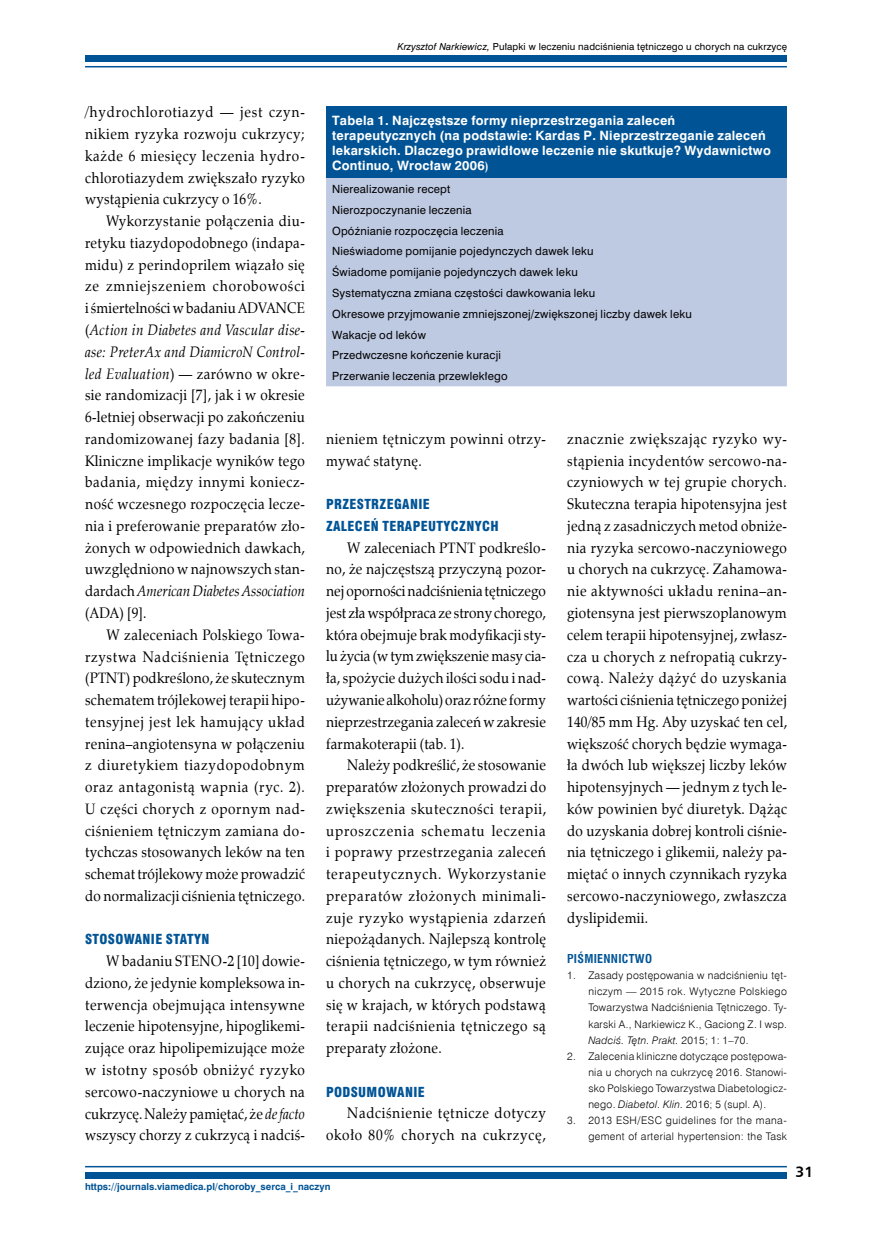
<style>
.page{position:relative;width:872px;height:1234px;background:#fff}
.page>*{position:absolute;margin:0;border:0;box-sizing:border-box;transform-origin:0 0}
.t1{font:15px/21.8px "Zapf Calligr EU";letter-spacing:.02em;color:#000;text-align:justify;scale:.9 1}
.t2{font:15px/21.8px "Zapf Calligr EU";letter-spacing:.05em;color:#000;text-align:right;scale:.9 1}
.t3{font:700 15px "Humnst 777 EU";color:#000}
.t4{font:13.5px/21.8px "Swis 721 Blk Cn EU";letter-spacing:.025em;color:#005496}
.t5{font:700 12px/15px "Swis 721 PL";letter-spacing:.02em;color:#fff}
.t6{font:700 12px "Swis 721 Cn EU";letter-spacing:.025em;color:#005496}
.t7{font:10.5px/16px "Swis 721 Lt EU";letter-spacing:.025em;color:#000;text-align:justify}
.t8{font:10.5px/20.9px "Swis 721 PL";letter-spacing:.02em;color:#000}
.t9{font:9px "Swis 721 PL";letter-spacing:.015em;color:#000}
.t10{font:700 9px "Swis 721 PL";color:#005496}
.s1{font-style:italic}
.s2{font-family:"Zapf Calligr EU"}
</style>
<div class="page">
<div style="left:85px;top:55px;width:702px;height:7px;background:#005496"></div>
<hr style="left:85px;top:66px;width:702px;height:1px;background:#005496">
<div style="left:85px;top:1171px;width:702px;height:7px;background:#005496"></div>
<hr style="left:85px;top:1165px;width:702px;height:2px;background:#005496">
<div style="left:326px;top:106px;width:461px;height:72px;background:#005496"></div>
<div style="left:326px;top:178px;width:461px;height:208px;background:#bec9e2"></div>
<p class="t9" style="left:397px;top:40px;width:391px"><span class="s1">Krzysztof Narkiewicz,</span> Pułapki w leczeniu nadciśnienia tętniczego u chorych na cukrzycę</p>
<p class="t1" style="left:85px;top:102px;width:246px">/hydrochlorotiazyd — jest czyn&shy;nikiem ryzyka rozwoju cukrzycy; każde 6 miesięcy leczenia hydro&shy;chlorotiazydem zwiększało ryzyko wystąpienia cukrzycy o 16%.</p>
<p class="t1" style="left:85px;top:210px;width:246px;text-indent:21px">Wykorzystanie połączenia diu&shy;retyku tiazydopodobnego (indapa&shy;midu) z perindoprilem wiązało się ze zmniejszeniem chorobowości i śmiertelności w badaniu ADVANCE (<span class="s1">Action in Diabetes and Vascular dise&shy;ase: PreterAx and DiamicroN Control&shy;led Evaluation</span>) — zarówno w okre&shy;sie randomizacji [7], jak i w okresie 6-letniej obserwacji po zakończeniu randomizowanej fazy badania [8].<br>Kliniczne implikacje wyników tego badania, między innymi koniecz&shy;ność wczesnego rozpoczęcia lecze&shy;nia i preferowanie preparatów zło&shy;żonych w odpowiednich dawkach, uwzględniono w najnowszych stan&shy;dardach <span class="s1">American Diabetes Association </span>(ADA) [9].</p>
<p class="t1" style="left:85px;top:624px;width:246px;text-indent:21px">W zaleceniach Polskiego Towa&shy;rzystwa Nadciśnienia Tętniczego (PTNT) podkreślono, że skutecznym schematem trójlekowej terapii hipo&shy;tensyjnej jest lek hamujący układ renina–angiotensyna w połączeniu z diuretykiem tiazydopodobnym oraz antagonistą wapnia (ryc. 2).<br>U części chorych z opornym nad&shy;ciśnieniem tętniczym zamiana do&shy;tychczas stosowanych leków na ten schemat trójlekowy może prowadzić do normalizacji ciśnienia tętniczego.</p>
<p class="t4" style="left:85px;top:929px;width:126px">STOSOWANIE STATYN</p>
<p class="t1" style="left:85px;top:950px;width:246px;text-indent:21px">W badaniu STENO-2 [10] dowie&shy;dziono, że jedynie kompleksowa in&shy;terwencja obejmująca intensywne leczenie hipotensyjne, hipoglikemi&shy;zujące oraz hipolipemizujące może w istotny sposób obniżyć ryzyko sercowo-naczyniowe u chorych na cukrzycę. Należy pamiętać, że <span class="s1">de facto </span>wszyscy chorzy z cukrzycą i nadciś-</p>
<p class="t5" style="left:332px;top:112px;width:440px">Tabela 1. Najczęstsze formy nieprzestrzegania zaleceń terapeutycznych (na podstawie: Kardas P. Nieprzestrzeganie zaleceń lekarskich. Dlaczego prawidłowe leczenie nie skutkuje? Wydawnictwo Continuo, Wrocław 2006<span class="s2">)</span></p>
<p class="t8" style="left:332px;top:178px;width:361px">Nierealizowanie recept<br>Nierozpoczynanie leczenia<br>Opóźnianie rozpoczęcia leczenia<br>Nieświadome pomijanie pojedynczych dawek leku<br>Świadome pomijanie pojedynczych dawek leku<br>Systematyczna zmiana częstości dawkowania leku<br>Okresowe przyjmowanie zmniejszonej/zwiększonej liczby dawek leku Wakacje od leków<br>Przedwczesne kończenie kuracji<br>Przerwanie leczenia przewlekłego</p>
<p class="t1" style="left:326px;top:428px;width:246px">nieniem tętniczym powinni otrzy&shy;mywać statynę.</p>
<p class="t4" style="left:326px;top:494px;width:174px">PRZESTRZEGANIE<br>ZALECEŃ TERAPEUTYCZNYCH</p>
<p class="t1" style="left:326px;top:537px;width:246px;text-indent:21px">W zaleceniach PTNT podkreślo&shy;no, że najczęstszą przyczyną pozor&shy;nej oporności nadciśnienia tętniczego jest zła współpraca ze strony chorego, która obejmuje brak modyfikacji sty&shy;lu życia (w tym zwiększenie masy cia&shy;ła, spożycie dużych ilości sodu i nad&shy;używanie alkoholu) oraz różne formy nieprzestrzegania zaleceń w zakresie farmakoterapii (tab. 1).</p>
<p class="t1" style="left:326px;top:754px;width:246px;text-indent:21px">Należy podkreślić, że stosowanie preparatów złożonych prowadzi do zwiększenia skuteczności terapii, uproszczenia schematu leczenia i poprawy przestrzegania zaleceń terapeutycznych. Wykorzystanie preparatów złożonych minimali&shy;zuje ryzyko wystąpienia zdarzeń niepożądanych. Najlepszą kontrolę ciśnienia tętniczego, w tym również u chorych na cukrzycę, obserwuje się w krajach, w których podstawą terapii nadciśnienia tętniczego są preparaty złożone.</p>
<p class="t4" style="left:326px;top:1081px;width:100px">PODSUMOWANIE</p>
<p class="t2" style="left:326px;top:1102px;width:246px">Nadciśnienie tętnicze dotyczy około 80% chorych na cukrzycę,</p>
<p class="t1" style="left:567px;top:428px;width:246px">znacznie zwiększając ryzyko wy&shy;stąpienia incydentów sercowo-na&shy;czyniowych w tej grupie chorych.<br>Skuteczna terapia hipotensyjna jest jedną z zasadniczych metod obniże&shy;nia ryzyka sercowo-naczyniowego u chorych na cukrzycę. Zahamowa&shy;nie aktywności układu renina–an&shy;giotensyna jest pierwszoplanowym celem terapii hipotensyjnej, zwłasz&shy;cza u chorych z nefropatią cukrzy&shy;cową. Należy dążyć do uzyskania wartości ciśnienia tętniczego poniżej 140/85 mm Hg. Aby uzyskać ten cel, większość chorych będzie wymaga&shy;ła dwóch lub większej liczby leków hipotensyjnych — jednym z tych le&shy;ków powinien być diuretyk. Dążąc do uzyskania dobrej kontroli ciśnie&shy;nia tętniczego i glikemii, należy pa&shy;miętać o innych czynnikach ryzyka sercowo-naczyniowego, zwłaszcza dyslipidemii.</p>
<p class="t6" style="left:567px;top:951px;width:86px">PIŚMIENNICTWO</p>
<p class="t7" style="left:588px;top:967px;width:200px;text-indent:-21px">1. Zasady postępowania w nadciśnieniu tęt&shy;niczym — 2015 rok. Wytyczne Polskiego Towarzystwa Nadciśnienia Tętniczego. Ty&shy;karski A., Narkiewicz K., Gaciong Z. I wsp.<br><span class="s1">Nadciś. Tętn. Prakt.</span> 2015; 1: 1–70.</p>
<p class="t7" style="left:588px;top:1047px;width:200px;text-indent:-21px">2. Zalecenia kliniczne dotyczące postępowa&shy;nia u chorych na cukrzycę 2016. Stanowi&shy;sko Polskiego Towarzystwa Diabetologicz&shy;nego. <span class="s1">Diabetol. Klin.</span> 2016; 5 (supl. A).</p>
<p class="t7" style="left:567px;top:1112px;width:221px;text-align:right">3. 2013 ESH/ESC guidelines for the mana&shy;gement of arterial hypertension: the Task</p>
<p class="t10" style="left:85px;top:1180px;width:247px">https://journals.viamedica.pl/choroby_serca_i_naczyn</p>
<p class="t3" style="left:795px;top:1162px;width:20px">31</p>
</div>
